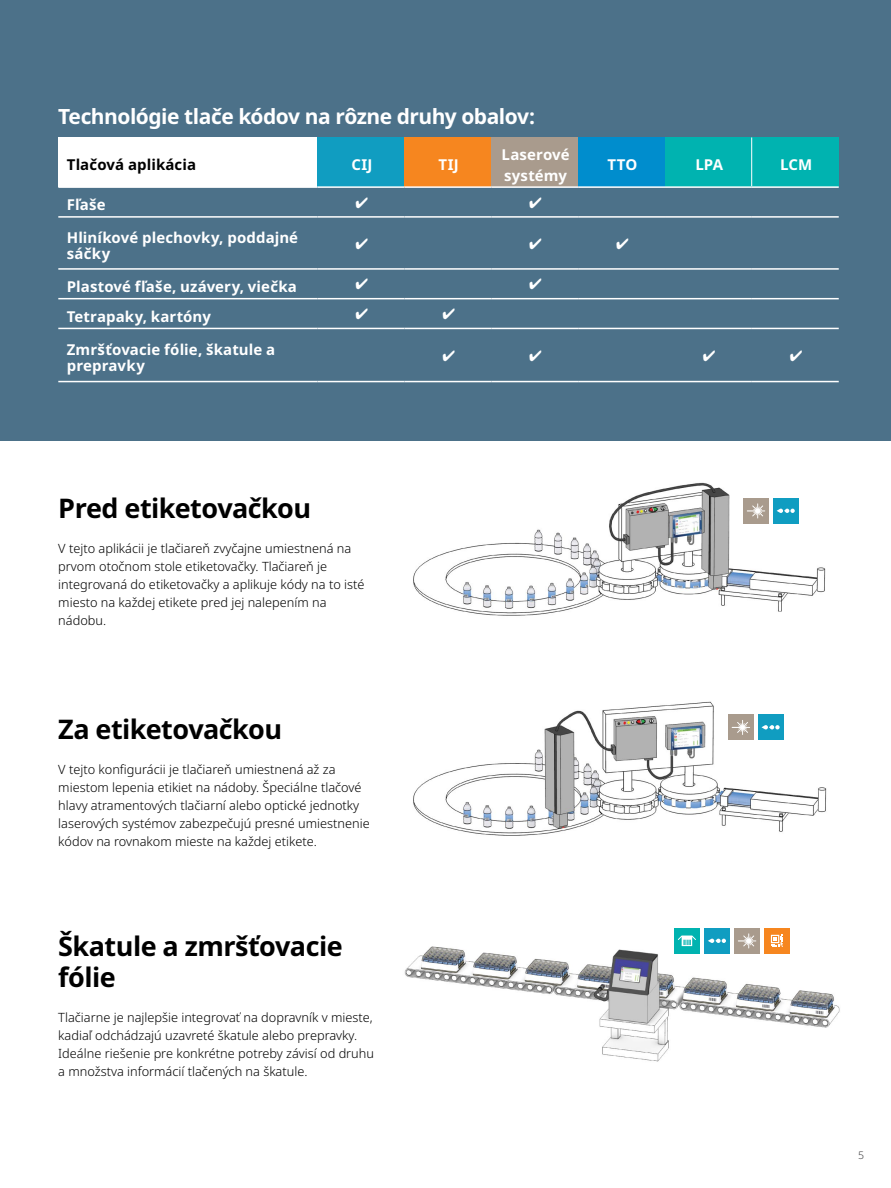
<style>
.page{position:relative;width:891px;height:1188px;background:#fff}
.page>*{position:absolute;margin:0;border:0;box-sizing:border-box;transform-origin:0 0}
.t1{font:700 27px/31.5px "Noto Sans";letter-spacing:-.02em;color:#000}
.t2{font:700 21px "Noto Sans";letter-spacing:-.025em;color:#fff}
.t3{font:700 15px/16.5px "Noto Sans";letter-spacing:.005em;color:#fff}
.t4{font:700 15px "Noto Sans";letter-spacing:.005em;color:#000}
.t5{font:300 12.75px/18px "Noto Sans";color:#000}
.t6{font:300 10.5px "Noto Sans";color:#414042}
</style>
<div class="page">
<div style="left:0;top:0;width:891px;height:440px;background:#4c7189"></div>
<div style="left:58px;top:137px;width:260px;height:50px;background:#fff"></div>
<div style="left:318px;top:137px;width:86px;height:50px;background:#109dc1"></div>
<div style="left:404px;top:137px;width:87px;height:50px;background:#f6861f"></div>
<div style="left:491px;top:137px;width:87px;height:50px;background:#a99b8d"></div>
<div style="left:578px;top:137px;width:87px;height:50px;background:#008dcd"></div>
<div style="left:665px;top:137px;width:87px;height:50px;background:#00b3b0"></div>
<div style="left:752px;top:137px;width:87px;height:50px;background:#00b3b0"></div>
<hr style="left:58px;top:186px;width:260px;height:2px;background:#fff">
<hr style="left:318px;top:186px;width:86px;height:2px;background:#fff">
<hr style="left:404px;top:186px;width:87px;height:2px;background:#fff">
<hr style="left:491px;top:186px;width:87px;height:2px;background:#fff">
<hr style="left:578px;top:186px;width:87px;height:2px;background:#fff">
<hr style="left:665px;top:186px;width:87px;height:2px;background:#fff">
<hr style="left:58px;top:216px;width:260px;height:2px;background:#fff">
<hr style="left:318px;top:216px;width:86px;height:2px;background:#fff">
<hr style="left:404px;top:216px;width:87px;height:2px;background:#fff">
<hr style="left:491px;top:216px;width:87px;height:2px;background:#fff">
<hr style="left:578px;top:216px;width:87px;height:2px;background:#fff">
<hr style="left:665px;top:216px;width:87px;height:2px;background:#fff">
<hr style="left:58px;top:268px;width:260px;height:2px;background:#fff">
<hr style="left:318px;top:268px;width:86px;height:2px;background:#fff">
<hr style="left:404px;top:268px;width:87px;height:2px;background:#fff">
<hr style="left:491px;top:268px;width:87px;height:2px;background:#fff">
<hr style="left:578px;top:268px;width:87px;height:2px;background:#fff">
<hr style="left:665px;top:268px;width:87px;height:2px;background:#fff">
<hr style="left:58px;top:298px;width:260px;height:1px;background:#fff">
<hr style="left:318px;top:298px;width:86px;height:1px;background:#fff">
<hr style="left:404px;top:298px;width:87px;height:1px;background:#fff">
<hr style="left:491px;top:298px;width:87px;height:1px;background:#fff">
<hr style="left:578px;top:298px;width:87px;height:1px;background:#fff">
<hr style="left:665px;top:298px;width:87px;height:1px;background:#fff">
<hr style="left:58px;top:328px;width:260px;height:1px;background:#fff">
<hr style="left:318px;top:328px;width:86px;height:1px;background:#fff">
<hr style="left:404px;top:328px;width:87px;height:1px;background:#fff">
<hr style="left:491px;top:328px;width:87px;height:1px;background:#fff">
<hr style="left:578px;top:328px;width:87px;height:1px;background:#fff">
<hr style="left:665px;top:328px;width:87px;height:1px;background:#fff">
<hr style="left:58px;top:381px;width:260px;height:1px;background:#fff">
<hr style="left:318px;top:381px;width:86px;height:1px;background:#fff">
<hr style="left:404px;top:381px;width:87px;height:1px;background:#fff">
<hr style="left:491px;top:381px;width:87px;height:1px;background:#fff">
<hr style="left:578px;top:381px;width:87px;height:1px;background:#fff">
<hr style="left:665px;top:381px;width:87px;height:1px;background:#fff">
<hr style="left:752px;top:186px;width:87px;height:2px;background:#fff">
<hr style="left:752px;top:216px;width:87px;height:2px;background:#fff">
<hr style="left:752px;top:268px;width:87px;height:2px;background:#fff">
<hr style="left:752px;top:298px;width:87px;height:1px;background:#fff">
<hr style="left:752px;top:328px;width:87px;height:1px;background:#fff">
<hr style="left:752px;top:381px;width:87px;height:1px;background:#fff">
<img style="left:413px;top:701px;width:414px;height:135px">
<img style="left:404px;top:946px;width:436px;height:116px">
<img style="left:413px;top:482px;width:413px;height:134px">
<div style="left:728px;top:714px;width:26px;height:26px;background:#a99b8d"></div>
<svg style="left:732px;top:720px;width:18px;height:15px"></svg>
<div style="left:758px;top:714px;width:25px;height:26px;background:#109dc1"></div>
<svg style="left:762px;top:725px;width:18px;height:4px"></svg>
<div style="left:743px;top:498px;width:26px;height:26px;background:#a99b8d"></div>
<svg style="left:747px;top:503px;width:18px;height:15px"></svg>
<div style="left:773px;top:498px;width:26px;height:26px;background:#109dc1"></div>
<svg style="left:777px;top:509px;width:18px;height:4px"></svg>
<div style="left:734px;top:928px;width:26px;height:26px;background:#a99b8d"></div>
<svg style="left:738px;top:933px;width:18px;height:15px"></svg>
<div style="left:764px;top:928px;width:26px;height:26px;background:#f6861f"></div>
<svg style="left:771px;top:935px;width:12px;height:12px"></svg>
<div style="left:704px;top:928px;width:26px;height:26px;background:#109dc1"></div>
<svg style="left:708px;top:939px;width:18px;height:4px"></svg>
<div style="left:674px;top:928px;width:26px;height:26px;background:#00b3b0"></div>
<svg style="left:678px;top:936px;width:18px;height:10px"></svg>
<hr style="left:751px;top:137px;width:1px;height:49px;background:#fff">
<h2 class="t2" style="left:58px;top:102px;width:478px">Technológie tlače kódov na rôzne druhy obalov:</h2>
<p class="t4" style="left:67px;top:154px;width:131px">Tlačová aplikácia</p>
<p class="t3" style="left:351px;top:156px;width:22px">CIJ</p>
<p class="t3" style="left:439px;top:156px;width:22px">TIJ</p>
<p class="t3" style="left:502px;top:144px;width:70px;line-height:21px">Laserové systémy</p>
<p class="t3" style="left:607px;top:156px;width:32px">TTO</p>
<p class="t3" style="left:695px;top:156px;width:29px">LPA</p>
<p class="t3" style="left:780px;top:156px;width:34px">LCM</p>
<p class="t3" style="left:67px;top:196px;width:40px">Fľaše</p>
<p class="t3" style="left:67px;top:229px;width:233px">Hliníkové plechovky, poddajné sáčky</p>
<p class="t3" style="left:67px;top:278px;width:232px">Plastové fľaše, uzávery, viečka</p>
<p class="t3" style="left:67px;top:308px;width:146px">Tetrapaky, kartóny</p>
<p class="t3" style="left:67px;top:341px;width:210px">Zmršťovacie fólie, škatule a prepravky</p>
<h1 class="t1" style="left:58px;top:492px;width:254px">Pred etiketovačkou</h1>
<p class="t5" style="left:58px;top:540px;width:308px">V tejto aplikácii je tlačiareň zvyčajne umiestnená na prvom otočnom stole etiketovačky. Tlačiareň je integrovaná do etiketovačky a aplikuje kódy na to isté miesto na každej etikete pred jej nalepením na nádobu.</p>
<h1 class="t1" style="left:58px;top:713px;width:225px">Za etiketovačkou</h1>
<p class="t5" style="left:58px;top:761px;width:313px">V tejto konfigurácii je tlačiareň umiestnená až za miestom lepenia etikiet na nádoby. Špeciálne tlačové hlavy atramentových tlačiarní alebo optické jednotky laserových systémov zabezpečujú presné umiestnenie kódov na rovnakom mieste na každej etikete.</p>
<h1 class="t1" style="left:58px;top:930px;width:286px">Škatule a zmršťovacie fólie</h1>
<p class="t5" style="left:58px;top:1009px;width:317px">Tlačiarne je najlepšie integrovať na dopravník v mieste, kadiaľ odchádzajú uzavreté škatule alebo prepravky.<br>Ideálne riešenie pre konkrétne potreby závisí od druhu a množstva informácií tlačených na škatule.</p>
<p class="t6" style="left:858px;top:1148px;width:7px">5</p>
</div>
